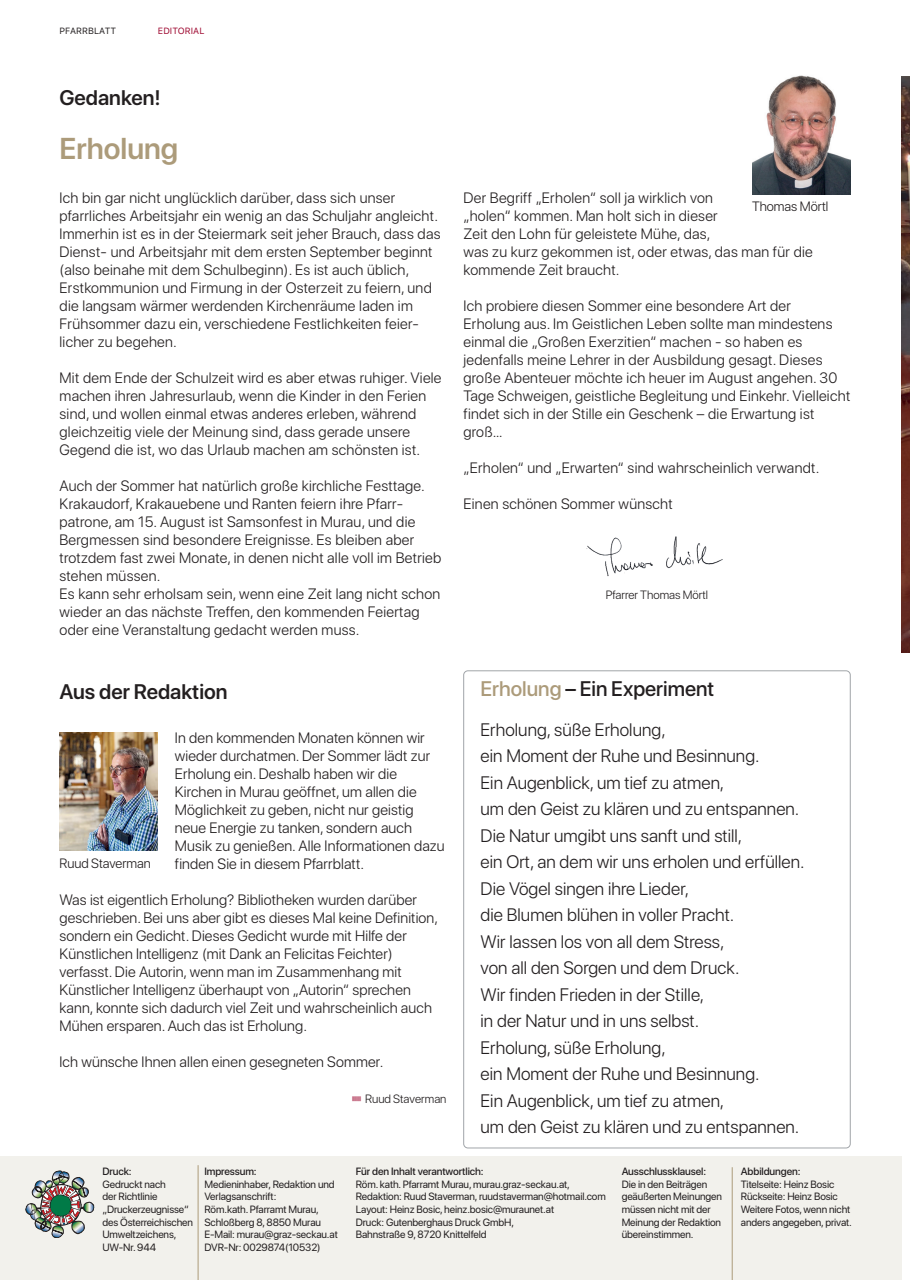
<style>
.page{position:relative;width:910px;height:1280px;background:#fff}
.page>*{position:absolute;margin:0;border:0;box-sizing:border-box;transform-origin:0 0}
.t1{font:600 30px "SF Pro Display";color:#ac9b7a}
.t2{font:600 21px "SF Pro Display";color:#231f20}
.t3{font:500 21px "SF Pro Display";color:#231f20}
.t4{font:300 18px/26.5px "SF Pro Display";letter-spacing:.005em;color:#231f20}
.t5{font:300 15px/18px "SF Pro Display";letter-spacing:.02em;color:#231f20}
.t6{font:300 13.5px "SF Pro Display";color:#231f20}
.t7{font:300 12px "SF Pro Display";color:#231f20}
.t8{font:10.5px/12.6px "SF Pro Display";letter-spacing:-.01em;color:#231f20}
.t9{font:500 10.5px "SF Pro Display";letter-spacing:-.01em;color:#231f20}
.t10{font:300 9px "SF Pro Text";letter-spacing:.005em;color:#231f20}
.t11{font:9px "SF Pro Text";letter-spacing:.005em;color:#231f20}
.t12{font:9px "SF Pro Text";letter-spacing:.005em;color:#9e0830}
.s1{color:#ac9b7a}
</style>
<div class="page">
<img style="left:586px;top:536px;width:137px;height:41px">
<img style="left:752px;top:75px;width:98px;height:119px">
<div style="left:0;top:1157px;width:901px;height:123px;background:#f2f1ec"></div>
<img style="left:26px;top:1171px;width:68px;height:67px">
<hr style="left:198px;top:1165px;width:1px;height:115px;background:#ac9b7a">
<hr style="left:732px;top:1167px;width:1px;height:113px;background:#ac9b7a">
<img style="left:60px;top:733px;width:98px;height:118px">
<img style="left:901px;top:77px;width:9px;height:576px">
<p class="t11" style="left:60px;top:24px;width:58px">PFARRBLATT</p>
<p class="t12" style="left:158px;top:24px;width:48px">EDITORIAL</p>
<h2 class="t2" style="left:60px;top:82px;width:103px">Gedanken!</h2>
<h1 class="t1" style="left:60px;top:127px;width:120px">Erholung</h1>
<p class="t5" style="left:60px;top:188px;width:382px">Ich bin gar nicht unglücklich darüber, dass sich unser pfarrliches Arbeitsjahr ein wenig an das Schuljahr angleicht.<br>Immerhin ist es in der Steiermark seit jeher Brauch, dass das Dienst- und Arbeitsjahr mit dem ersten September beginnt (also beinahe mit dem Schulbeginn). Es ist auch üblich, Erstkommunion und Firmung in der Osterzeit zu feiern, und die langsam wärmer werdenden Kirchenräume laden im Frühsommer dazu ein, verschiedene Festlichkeiten feier&shy;licher zu begehen.</p>
<p class="t5" style="left:60px;top:368px;width:384px">Mit dem Ende der Schulzeit wird es aber etwas ruhiger. Viele machen ihren Jahresurlaub, wenn die Kinder in den Ferien sind, und wollen einmal etwas anderes erleben, während gleichzeitig viele der Meinung sind, dass gerade unsere Gegend die ist, wo das Urlaub machen am schönsten ist.</p>
<p class="t5" style="left:60px;top:476px;width:383px">Auch der Sommer hat natürlich große kirchliche Festtage.<br>Krakaudorf, Krakauebene und Ranten feiern ihre Pfarr&shy;patrone, am 15. August ist Samsonfest in Murau, und die Bergmessen sind besondere Ereignisse. Es bleiben aber trotzdem fast zwei Monate, in denen nicht alle voll im Betrieb stehen müssen.<br>Es kann sehr erholsam sein, wenn eine Zeit lang nicht schon wieder an das nächste Treffen, den kommenden Feiertag oder eine Veranstaltung gedacht werden muss.</p>
<p class="t5" style="left:463px;top:188px;width:351px">Der Begriff „Erholen“ soll ja wirklich von<br>„holen“ kommen. Man holt sich in dieser<br>Zeit den Lohn für geleistete Mühe, das,<br>was zu kurz gekommen ist, oder etwas, das man für die kommende Zeit braucht.</p>
<p class="t5" style="left:463px;top:296px;width:388px">Ich probiere diesen Sommer eine besondere Art der Erholung aus. Im Geistlichen Leben sollte man mindestens einmal die „Großen Exerzitien“ machen - so haben es jedenfalls meine Lehrer in der Ausbildung gesagt. Dieses große Abenteuer möchte ich heuer im August angehen. 30<br>Tage Schweigen, geistliche Begleitung und Einkehr. Vielleicht findet sich in der Stille ein Geschenk – die Erwartung ist groß…</p>
<p class="t5" style="left:463px;top:458px;width:358px">„Erholen“ und „Erwarten“ sind wahrscheinlich verwandt.</p>
<p class="t5" style="left:463px;top:494px;width:211px">Einen schönen Sommer wünscht</p>
<p class="t6" style="left:752px;top:197px;width:78px">Thomas Mörtl</p>
<p class="t7" style="left:606px;top:586px;width:104px">Pfarrer Thomas Mörtl</p>
<h2 class="t2" style="left:60px;top:676px;width:170px">Aus der Redaktion</h2>
<p class="t5" style="left:175px;top:728px;width:271px">In den kommenden Monaten können wir wieder durchatmen. Der Sommer lädt zur Erholung ein. Deshalb haben wir die Kirchen in Murau geöffnet, um allen die Möglichkeit zu geben, nicht nur geistig neue Energie zu tanken, sondern auch Musik zu genießen. Alle Informationen dazu finden Sie in diesem Pfarrblatt.</p>
<p class="t5" style="left:60px;top:890px;width:380px">Was ist eigentlich Erholung? Bibliotheken wurden darüber geschrieben. Bei uns aber gibt es dieses Mal keine Definition, sondern ein Gedicht. Dieses Gedicht wurde mit Hilfe der Künstlichen Intelligenz (mit Dank an Felicitas Feichter) verfasst. Die Autorin, wenn man im Zusammenhang mit Künstlicher Intelligenz überhaupt von „Autorin“ sprechen kann, konnte sich dadurch viel Zeit und wahrscheinlich auch Mühen ersparen. Auch das ist Erholung.</p>
<p class="t5" style="left:60px;top:1052px;width:325px">Ich wünsche Ihnen allen einen gesegneten Sommer.</p>
<p class="t6" style="left:60px;top:853px;width:93px">Ruud Staverman</p>
<p class="t7" style="left:365px;top:1090px;width:83px">Ruud Staverman</p>
<h2 class="t3" style="left:480px;top:674px;width:235px"><span class="s1">Erholung</span> – Ein Experiment</h2>
<p class="t4" style="left:480px;top:715px;width:326px">Erholung, süße Erholung,<br>ein Moment der Ruhe und Besinnung.<br>Ein Augenblick, um tief zu atmen,<br>um den Geist zu klären und zu entspannen.<br>Die Natur umgibt uns sanft und still,<br>ein Ort, an dem wir uns erholen und erfüllen.<br>Die Vögel singen ihre Lieder,<br>die Blumen blühen in voller Pracht.<br>Wir lassen los von all dem Stress,<br>von all den Sorgen und dem Druck.<br>Wir finden Frieden in der Stille,<br>in der Natur und in uns selbst.<br>Erholung, süße Erholung,<br>ein Moment der Ruhe und Besinnung.<br>Ein Augenblick, um tief zu atmen,<br>um den Geist zu klären und zu entspannen.</p>
<p class="t9" style="left:102px;top:1164px;width:31px">Druck:</p>
<p class="t8" style="left:102px;top:1177px;width:92px">Gedruckt nach<br>der Richtlinie „Druckerzeugnisse“ des Österreichischen<br>Umweltzeichens,<br>UW-Nr. 944</p>
<p class="t9" style="left:204px;top:1164px;width:54px">Impressum:</p>
<p class="t8" style="left:204px;top:1177px;width:135px">Medieninhaber, Redaktion und<br>Verlagsanschrift:<br>Röm.kath. Pfarramt Murau,<br>Schloßberg 8, 8850 Murau<br>E-Mail: murau@graz-seckau.at<br>DVR-Nr: 0029874(10532)</p>
<p class="t10" style="left:120px;top:1240px;width:94px">Seelsorgeraum Murau</p>
<p class="t9" style="left:356px;top:1164px;width:129px">Für den Inhalt verantwortlich:</p>
<p class="t8" style="left:356px;top:1177px;width:251px">Röm. kath. Pfarramt Murau, murau.graz-seckau.at, Redaktion: Ruud Staverman, ruudstaverman@hotmail.com Layout: Heinz Bosic, heinz.bosic@muraunet.at<br>Druck: Gutenberghaus Druck GmbH,<br>Bahnstraße 9, 8720 Knittelfeld</p>
<p class="t9" style="left:622px;top:1164px;width:86px">Ausschlussklausel:</p>
<p class="t8" style="left:622px;top:1177px;width:102px">Die in den Beiträgen geäußerten Meinungen müssen nicht mit der<br>Meinung der Redaktion übereinstimmen.</p>
<p class="t9" style="left:741px;top:1164px;width:61px">Abbildungen:</p>
<p class="t8" style="left:741px;top:1177px;width:113px">Titelseite: Heinz Bosic<br>Rückseite: Heinz Bosic<br>Weitere Fotos, wenn nicht anders angegeben, privat.</p>
</div>
